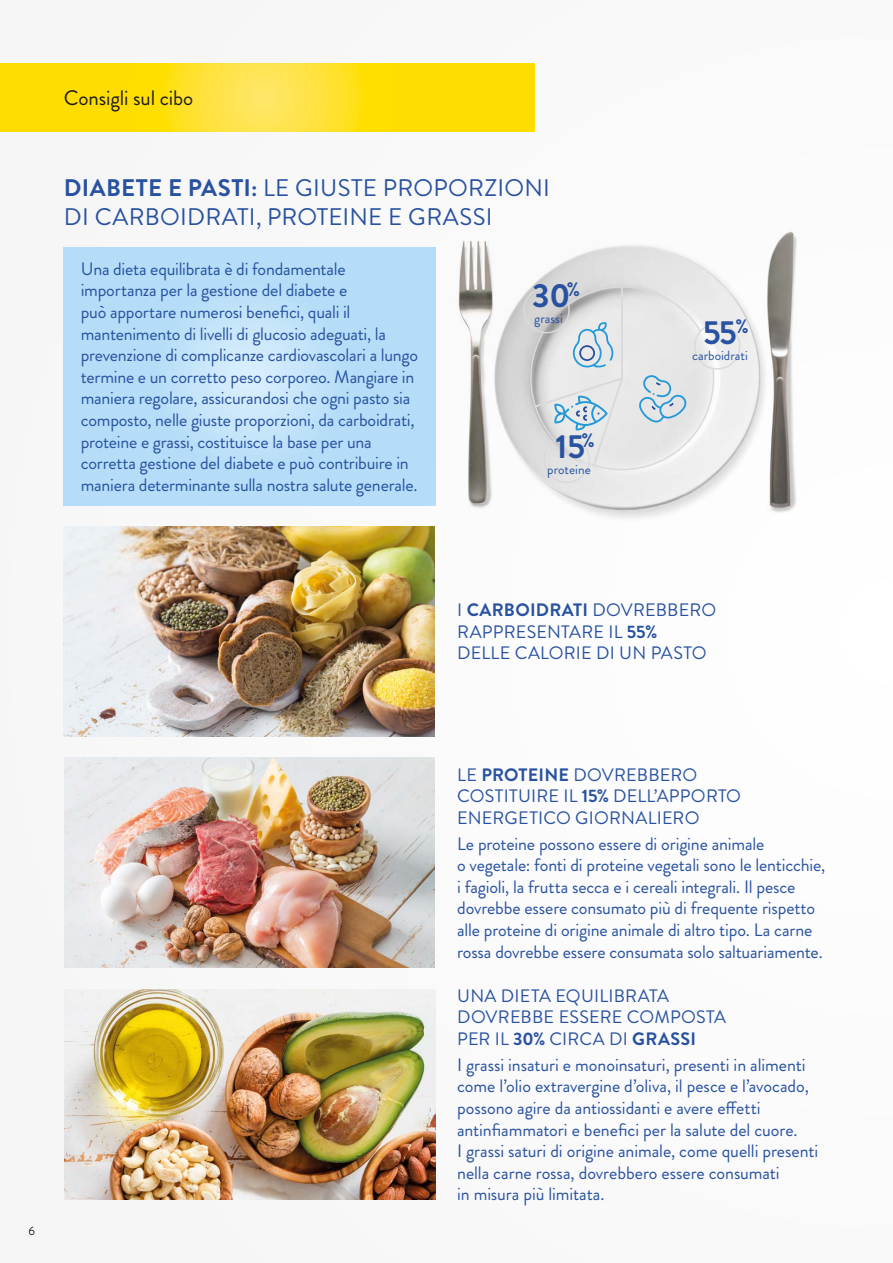
<style>
.page{position:relative;width:893px;height:1263px;background:#fafafb}
.page>*{position:absolute;margin:0;border:0;box-sizing:border-box;transform-origin:0 0}
.t1{font:700 33.45px "Brandon Grotesque";color:#2852a0}
.t2{font:24px/28.8px "Brandon Grotesque";letter-spacing:.01em;color:#2852a0}
.t3{font:21px "Brandon Grotesque";letter-spacing:-.005em;color:#1d1d1b}
.t4{font:18px/21.6px "Brandon Grotesque";letter-spacing:-.01em;color:#2852a0}
.t5{font:18px/21.6px "Brandon Grotesque";letter-spacing:.01em;color:#2852a0}
.t6{font:13.35px "Brandon Grotesque";color:#2852a0}
.t7{font:12px "Brandon Grotesque";color:#1d1d1b}
.s1{font-weight:700}
</style>
<div class="page">
<svg style="left:64px;top:248px;width:372px;height:257px;background:#b9def7"></svg>
<img style="left:458px;top:232px;width:339px;height:285px">
<svg style="left:522px;top:285px;width:219px;height:199px"></svg>
<img style="left:64px;top:526px;width:370px;height:210px">
<img style="left:64px;top:758px;width:370px;height:210px">
<img style="left:64px;top:989px;width:372px;height:210px">
<svg style="left:0;top:64px;width:534px;height:67px;background:#ffdf16"></svg>
<p class="t3" style="left:64px;top:83px;width:131px">Consigli sul cibo</p>
<h2 class="t2" style="left:64px;top:174px;width:488px"><span class="s1">DIABETE E PASTI:</span> LE GIUSTE PROPORZIONI<br>DI CARBOIDRATI, PROTEINE E GRASSI</h2>
<p class="t4" style="left:81px;top:258px;width:339px">Una dieta equilibrata è di fondamentale importanza per la gestione del diabete e<br>può apportare numerosi benefici, quali il mantenimento di livelli di glucosio adeguati, la prevenzione di complicanze cardiovascolari a lungo termine e un corretto peso corporeo. Mangiare in maniera regolare, assicurandosi che ogni pasto sia composto, nelle giuste proporzioni, da carboidrati, proteine e grassi, costituisce la base per una corretta gestione del diabete e può contribuire in maniera determinante sulla nostra salute generale.</p>
<h1 class="t1" style="left:532px;top:272px;width:49px">30<sup>%</sup></h1>
<p class="t6" style="left:534px;top:309px;width:30px">grassi</p>
<h1 class="t1" style="left:556px;top:423px;width:41px">15<sup>%</sup></h1>
<p class="t6" style="left:547px;top:460px;width:45px">proteine</p>
<h1 class="t1" style="left:703px;top:309px;width:47px">55<sup>%</sup></h1>
<p class="t6" style="left:692px;top:346px;width:57px">carboidrati</p>
<p class="t5" style="left:457px;top:599px;width:260px">I <span class="s1">CARBOIDRATI</span> DOVREBBERO<br>RAPPRESENTARE IL <span class="s1">55%<br></span>DELLE CALORIE DI UN PASTO</p>
<p class="t7" style="left:29px;top:1223px;width:8px">6</p>
<p class="t5" style="left:457px;top:764px;width:285px">LE <span class="s1">PROTEINE</span> DOVREBBERO<br>COSTITUIRE IL <span class="s1">15%</span> DELL’APPORTO<br>ENERGETICO GIORNALIERO</p>
<p class="t4" style="left:457px;top:833px;width:370px">Le proteine possono essere di origine animale<br>o vegetale: fonti di proteine vegetali sono le lenticchie, i fagioli, la frutta secca e i cereali integrali. Il pesce dovrebbe essere consumato più di frequente rispetto alle proteine di origine animale di altro tipo. La carne rossa dovrebbe essere consumata solo saltuariamente.</p>
<p class="t5" style="left:457px;top:985px;width:270px">UNA DIETA EQUILIBRATA<br>DOVREBBE ESSERE COMPOSTA<br>PER IL <span class="s1">30%</span> CIRCA DI <span class="s1">GRASSI</span></p>
<p class="t4" style="left:457px;top:1054px;width:363px">I grassi insaturi e monoinsaturi, presenti in alimenti come l’olio extravergine d’oliva, il pesce e l’avocado, possono agire da antiossidanti e avere effetti antinfiammatori e benefici per la salute del cuore.<br>I grassi saturi di origine animale, come quelli presenti nella carne rossa, dovrebbero essere consumati<br>in misura più limitata.</p>
</div>
